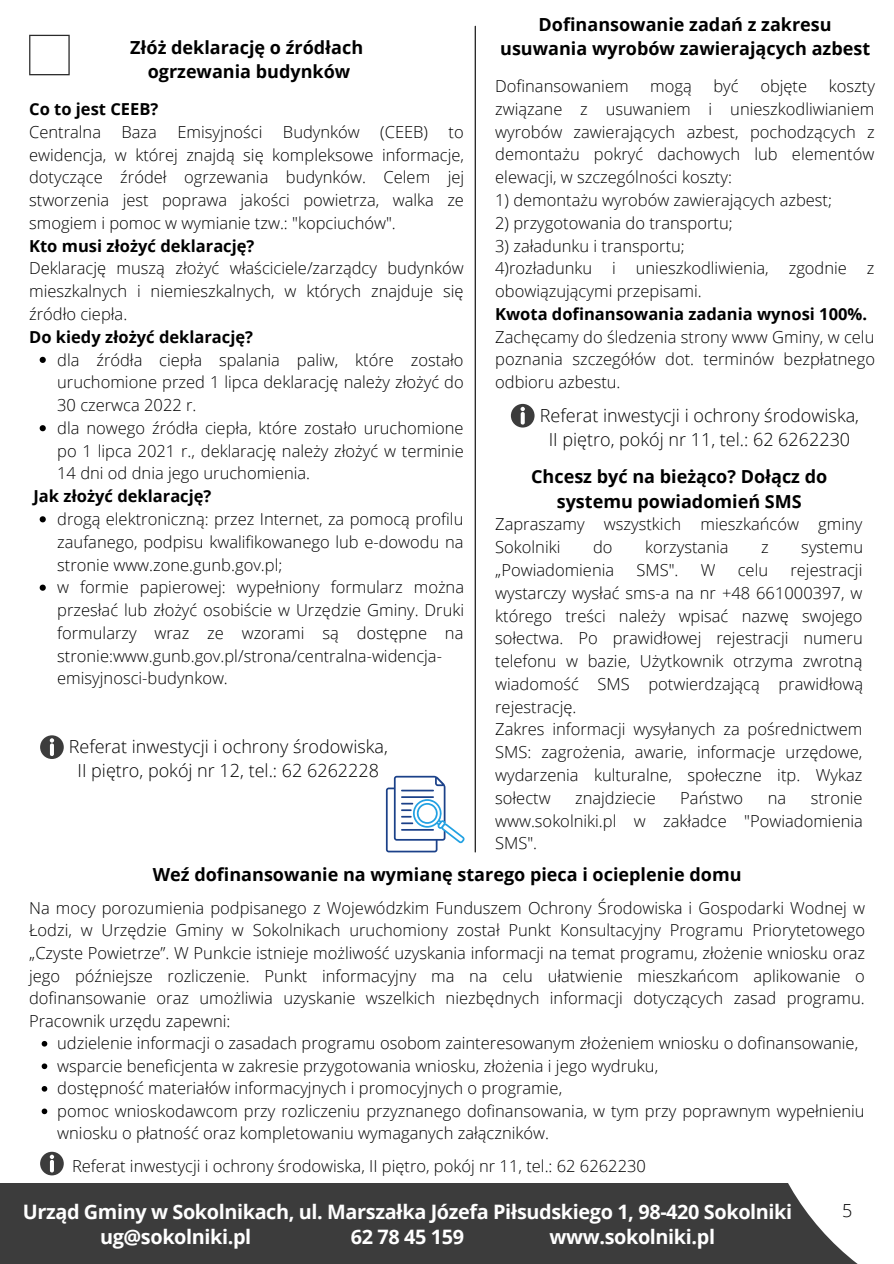
<style>
.page{position:relative;width:894px;height:1264px;background:#fff}
.page>*{position:absolute;margin:0;border:0;box-sizing:border-box;transform-origin:0 0}
.t1{font:700 19.8px "Open Sans";letter-spacing:-.02em;color:#fff}
.t2{font:700 18px/24.5px "Open Sans";color:#000;text-align:center}
.t3{font:300 18px/24.8px "Open Sans";color:#000;text-align:center}
.t4{font:300 16.5px/22.8px "Open Sans";color:#000;text-align:justify}
.t5{font:700 16.5px "Open Sans";color:#000}
</style>
<div class="page">
<div style="left:0;top:1183px;width:760px;height:80px;background:#3c3c3c"></div>
<svg style="left:760px;top:1183px;width:97px;height:80px"></svg>
<svg style="left:386px;top:775px;width:78px;height:77px"></svg>
<hr style="left:474px;top:26px;width:1px;height:826px;background:#000">
<svg style="left:40px;top:357px;width:6px;height:6px"></svg>
<svg style="left:40px;top:425px;width:6px;height:6px"></svg>
<svg style="left:40px;top:516px;width:6px;height:6px"></svg>
<svg style="left:40px;top:584px;width:6px;height:6px"></svg>
<svg style="left:42px;top:1041px;width:5px;height:5px"></svg>
<svg style="left:42px;top:1063px;width:5px;height:6px"></svg>
<svg style="left:42px;top:1086px;width:5px;height:5px"></svg>
<svg style="left:42px;top:1108px;width:5px;height:6px"></svg>
<svg style="left:29px;top:35px;width:41px;height:40px"></svg>
<svg style="left:40px;top:1151px;width:24px;height:24px"></svg>
<svg style="left:40px;top:735px;width:24px;height:24px"></svg>
<svg style="left:510px;top:404px;width:24px;height:23px"></svg>
<p class="t2" style="left:130px;top:34px;width:234px">Złóż deklarację o źródłach</p>
<p class="t2" style="left:148px;top:59px;width:204px">ogrzewania budynków</p>
<p class="t5" style="left:29px;top:97px;width:131px">Co to jest CEEB?</p>
<p class="t4" style="left:29px;top:120px;width:436px">Centralna Baza Emisyjności Budynków (CEEB) to ewidencja, w której znajdą się kompleksowe informacje, dotyczące źródeł ogrzewania budynków. Celem jej stworzenia jest poprawa jakości powietrza, walka ze smogiem i pomoc w wymianie tzw.: "kopciuchów".</p>
<p class="t5" style="left:29px;top:234px;width:227px">Kto musi złożyć deklarację?</p>
<p class="t4" style="left:29px;top:257px;width:436px">Deklarację muszą złożyć właściciele/zarządcy budynków mieszkalnych i niemieszkalnych, w których znajduje się źródło ciepła.</p>
<p class="t5" style="left:29px;top:325px;width:225px">Do kiedy złożyć deklarację?</p>
<p class="t4" style="left:57px;top:348px;width:408px">dla źródła ciepła spalania paliw, które zostało uruchomione przed 1 lipca deklarację należy złożyć do 30 czerwca 2022 r.</p>
<p class="t4" style="left:57px;top:416px;width:408px">dla nowego źródła ciepła, które zostało uruchomione po 1 lipca 2021 r., deklarację należy złożyć w terminie 14 dni od dnia jego uruchomienia.</p>
<p class="t4" style="left:57px;top:507px;width:408px">drogą elektroniczną: przez Internet, za pomocą profilu zaufanego, podpisu kwalifikowanego lub e-dowodu na stronie www.zone.gunb.gov.pl;</p>
<p class="t4" style="left:57px;top:575px;width:408px;text-align:left">w formie papierowej: wypełniony formularz można przesłać lub złożyć osobiście w Urzędzie Gminy. Druki formularzy wraz ze wzorami są dostępne na stronie:www.gunb.gov.pl/strona/centralna-widencja&shy;emisyjnosci-budynkow.</p>
<p class="t5" style="left:33px;top:484px;width:179px">Jak złożyć deklarację?</p>
<p class="t3" style="left:69px;top:733px;width:320px">Referat inwestycji i ochrony środowiska,<br>II piętro, pokój nr 12, tel.: 62 6262228</p>
<p class="t2" style="left:500px;top:11px;width:371px">Dofinansowanie zadań z zakresu usuwania wyrobów zawierających azbest</p>
<p class="t4" style="left:495px;top:74px;width:135px">Dofinansowaniem</p>
<p class="t4" style="left:650px;top:74px;width:43px">mogą</p>
<p class="t4" style="left:713px;top:74px;width:27px">być</p>
<p class="t4" style="left:760px;top:74px;width:48px">objęte</p>
<p class="t4" style="left:495px;top:74px;width:381px;text-indent:333px">koszty związane z usuwaniem i unieszkodliwianiem wyrobów zawierających azbest, pochodzących z demontażu pokryć dachowych lub elementów elewacji, w szczególności koszty:</p>
<p class="t4" style="left:495px;top:188px;width:338px">1) demontażu wyrobów zawierających azbest;</p>
<p class="t4" style="left:495px;top:211px;width:239px">2) przygotowania do transportu;</p>
<p class="t4" style="left:495px;top:234px;width:191px">3) załadunku i transportu;</p>
<p class="t4" style="left:495px;top:256px;width:380px">4)rozładunku i unieszkodliwienia, zgodnie z obowiązującymi przepisami.</p>
<p class="t5" style="left:495px;top:302px;width:373px">Kwota dofinansowania zadania wynosi 100%.</p>
<p class="t4" style="left:495px;top:325px;width:381px">Zachęcamy do śledzenia strony www Gminy, w celu poznania szczegółów dot. terminów bezpłatnego odbioru azbestu.</p>
<p class="t3" style="left:539px;top:402px;width:320px">Referat inwestycji i ochrony środowiska,<br>II piętro, pokój nr 11, tel.: 62 6262230</p>
<p class="t2" style="left:531px;top:464px;width:298px">Chcesz być na bieżąco? Dołącz do systemu powiadomień SMS</p>
<p class="t4" style="left:495px;top:512px;width:369px">Zapraszamy wszystkich mieszkańców gminy<br>Sokolniki</p>
<p class="t4" style="left:593px;top:535px;width:21px">do</p>
<p class="t4" style="left:645px;top:535px;width:85px">korzystania</p>
<p class="t4" style="left:761px;top:535px;width:9px">z</p>
<p class="t4" style="left:801px;top:535px;width:63px">systemu</p>
<p class="t4" style="left:495px;top:558px;width:120px">„Powiadomienia</p>
<p class="t4" style="left:636px;top:558px;width:43px">SMS".</p>
<p class="t4" style="left:700px;top:558px;width:16px">W</p>
<p class="t4" style="left:737px;top:558px;width:32px">celu</p>
<p class="t4" style="left:495px;top:558px;width:369px;text-indent:295px">rejestracji wystarczy wysłać sms-a na nr +48 661000397, w którego treści należy wpisać nazwę swojego sołectwa. Po prawidłowej rejestracji numeru telefonu w bazie, Użytkownik otrzyma zwrotną wiadomość SMS potwierdzającą prawidłową rejestrację.</p>
<p class="t4" style="left:495px;top:717px;width:369px">Zakres informacji wysyłanych za pośrednictwem SMS: zagrożenia, awarie, informacje urzędowe, wydarzenia kulturalne, społeczne itp. Wykaz sołectw</p>
<p class="t4" style="left:575px;top:786px;width:82px">znajdziecie</p>
<p class="t4" style="left:680px;top:786px;width:64px">Państwo</p>
<p class="t4" style="left:767px;top:786px;width:20px">na</p>
<p class="t4" style="left:495px;top:786px;width:369px;text-indent:315px">stronie www.sokolniki.pl w zakładce "Powiadomienia SMS".</p>
<p class="t2" style="left:153px;top:861px;width:590px">Weź dofinansowanie na wymianę starego pieca i ocieplenie domu</p>
<p class="t4" style="left:29px;top:896px;width:837px">Na mocy porozumienia podpisanego z Wojewódzkim Funduszem Ochrony Środowiska i Gospodarki Wodnej w Łodzi, w Urzędzie Gminy w Sokolnikach uruchomiony został Punkt Konsultacyjny Programu Priorytetowego „Czyste Powietrze”. W Punkcie istnieje możliwość uzyskania informacji na temat programu, złożenie wniosku oraz jego późniejsze rozliczenie. Punkt informacyjny ma na celu ułatwienie mieszkańcom aplikowanie o dofinansowanie oraz umożliwia uzyskanie wszelkich niezbędnych informacji dotyczących zasad programu.<br>Pracownik urzędu zapewni:</p>
<p class="t4" style="left:57px;top:1031px;width:802px">udzielenie informacji o zasadach programu osobom zainteresowanym złożeniem wniosku o dofinansowanie,</p>
<p class="t4" style="left:57px;top:1053px;width:602px">wsparcie beneficjenta w zakresie przygotowania wniosku, złożenia i jego wydruku,</p>
<p class="t4" style="left:57px;top:1076px;width:506px">dostępność materiałów informacyjnych i promocyjnych o programie,</p>
<p class="t4" style="left:57px;top:1098px;width:808px">pomoc wnioskodawcom przy rozliczeniu przyznanego dofinansowania, w tym przy poprawnym wypełnieniu wniosku o płatność oraz kompletowaniu wymaganych załączników.</p>
<p class="t4" style="left:72px;top:1153px;width:575px">Referat inwestycji i ochrony środowiska, II piętro, pokój nr 11, tel.: 62 6262230</p>
<p class="t1" style="left:23px;top:1198px;width:770px">Urząd Gminy w Sokolnikach, ul. Marszałka Józefa Piłsudskiego 1, 98-420 Sokolniki</p>
<p class="t1" style="left:100px;top:1222px;width:153px">ug@sokolniki.pl</p>
<p class="t1" style="left:351px;top:1222px;width:115px">62 78 45 159</p>
<p class="t1" style="left:549px;top:1222px;width:167px">www.sokolniki.pl</p>
<p class="t3" style="left:841px;top:1197px;width:12px">5</p>
</div>
